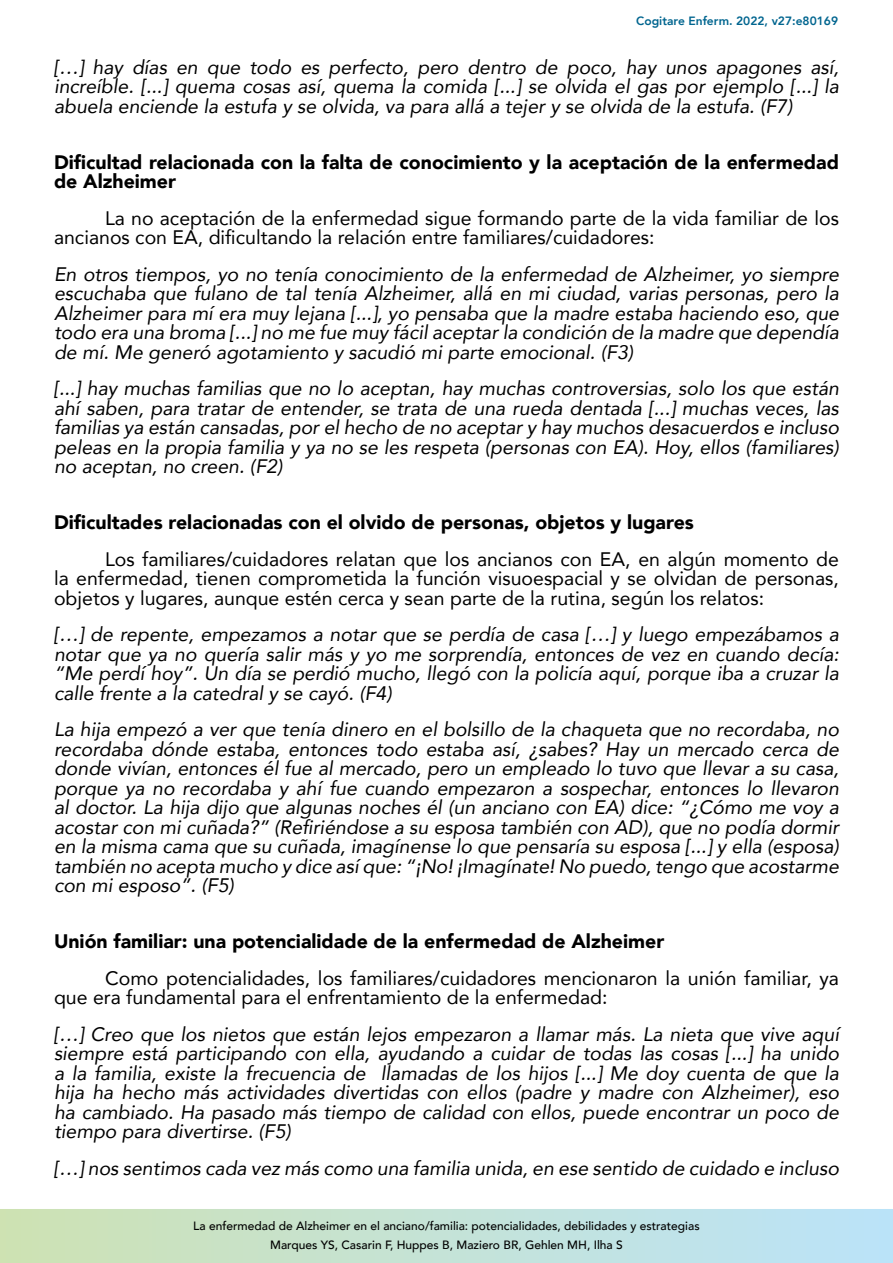
<style>
.page{position:relative;width:893px;height:1263px;background:#fff}
.page>*{position:absolute;margin:0;border:0;box-sizing:border-box;transform-origin:0 0}
.t1{font:italic 19.5px/19.5px "Avenir";color:#000;text-align:justify}
.t2{font:19.5px/19.5px "Avenir";color:#000}
.t3{font:900 19.5px/19.5px "Avenir";color:#000}
.t4{font:500 12px/18.6px "Avenir";color:#000;text-align:center}
.t5{font:800 12px "Avenir";color:#00658f}
</style>
<div class="page">
<svg style="left:0;top:1209px;width:893px;height:54px;background:#c4e2d6"></svg>
<p class="t5" style="left:636px;top:12px;width:203px">Cogitare Enferm. 2022, v27:e80169</p>
<p class="t1" style="left:54px;top:57px;width:787px">[…] hay días en que todo es perfecto, pero dentro de poco, hay unos apagones así, increíble. [...] quema cosas así, quema la comida [...] se olvida el gas por ejemplo [...] la abuela enciende la estufa y se olvida, va para allá a tejer y se olvida de la estufa. (F7)</p>
<p class="t3" style="left:54px;top:151px;width:786px">Dificultad relacionada con la falta de conocimiento y la aceptación de la enfermedad de Alzheimer</p>
<p class="t2" style="left:54px;top:207px;width:786px;text-indent:51px">La no aceptación de la enfermedad sigue formando parte de la vida familiar de los ancianos con EA, dificultando la relación entre familiares/cuidadores:</p>
<p class="t1" style="left:54px;top:264px;width:787px">En otros tiempos, yo no tenía conocimiento de la enfermedad de Alzheimer, yo siempre escuchaba que fulano de tal tenía Alzheimer, allá en mi ciudad, varias personas, pero la Alzheimer para mí era muy lejana [...], yo pensaba que la madre estaba haciendo eso, que todo era una broma [...] no me fue muy fácil aceptar la condición de la madre que dependía de mí. Me generó agotamiento y sacudió mi parte emocional. (F3)</p>
<p class="t1" style="left:54px;top:378px;width:786px">[...] hay muchas familias que no lo aceptan, hay muchas controversias, solo los que están ahí saben, para tratar de entender, se trata de una rueda dentada [...] muchas veces, las familias ya están cansadas, por el hecho de no aceptar y hay muchos desacuerdos e incluso peleas en la propia familia y ya no se les respeta (personas con EA). Hoy, ellos (familiares) no aceptan, no creen. (F2)</p>
<p class="t3" style="left:54px;top:512px;width:641px">Dificultades relacionadas con el olvido de personas, objetos y lugares</p>
<p class="t2" style="left:54px;top:548px;width:786px;text-align:justify;text-indent:51px">Los familiares/cuidadores relatan que los ancianos con EA, en algún momento de la enfermedad, tienen comprometida la función visuoespacial y se olvidan de personas, objetos y lugares, aunque estén cerca y sean parte de la rutina, según los relatos:</p>
<p class="t1" style="left:54px;top:624px;width:787px">[…] de repente, empezamos a notar que se perdía de casa […] y luego empezábamos a notar que ya no quería salir más y yo me sorprendía, entonces de vez en cuando decía: “Me perdí hoy”. Un día se perdió mucho, llegó con la policía aquí, porque iba a cruzar la calle frente a la catedral y se cayó. (F4)</p>
<p class="t1" style="left:54px;top:719px;width:787px">La hija empezó a ver que tenía dinero en el bolsillo de la chaqueta que no recordaba, no recordaba dónde estaba, entonces todo estaba así, ¿sabes? Hay un mercado cerca de donde vivían, entonces él fue al mercado, pero un empleado lo tuvo que llevar a su casa, porque ya no recordaba y ahí fue cuando empezaron a sospechar, entonces lo llevaron al doctor. La hija dijo que algunas noches él (un anciano con EA) dice: “¿Cómo me voy a acostar con mi cuñada?” (Refiriéndose a su esposa también con AD), que no podía dormir en la misma cama que su cuñada, imagínense lo que pensaría su esposa [...] y ella (esposa) también no acepta mucho y dice así que: “¡No! ¡Imagínate! No puedo, tengo que acostarme con mi esposo”. (F5)</p>
<p class="t3" style="left:54px;top:931px;width:612px">Unión familiar: una potencialidade de la enfermedad de Alzheimer</p>
<p class="t2" style="left:54px;top:967px;width:786px;text-indent:51px">Como potencialidades, los familiares/cuidadores mencionaron la unión familiar, ya que era fundamental para el enfrentamiento de la enfermedad:</p>
<p class="t1" style="left:54px;top:1024px;width:786px">[…] Creo que los nietos que están lejos empezaron a llamar más. La nieta que vive aquí siempre está participando con ella, ayudando a cuidar de todas las cosas [...] ha unido a la familia, existe la frecuencia de llamadas de los hijos [...] Me doy cuenta de que la hija ha hecho más actividades divertidas con ellos (padre y madre con Alzheimer), eso ha cambiado. Ha pasado más tiempo de calidad con ellos, puede encontrar un poco de tiempo para divertirse. (F5)</p>
<p class="t1" style="left:54px;top:1158px;width:786px">[…] nos sentimos cada vez más como una familia unida, en ese sentido de cuidado e incluso</p>
<p class="t4" style="left:193px;top:1216px;width:508px">La enfermedad de Alzheimer en el anciano/familia: potencialidades, debilidades y estrategias<br>Marques YS, Casarin F, Huppes B, Maziero BR, Gehlen MH, Ilha S</p>
</div>
